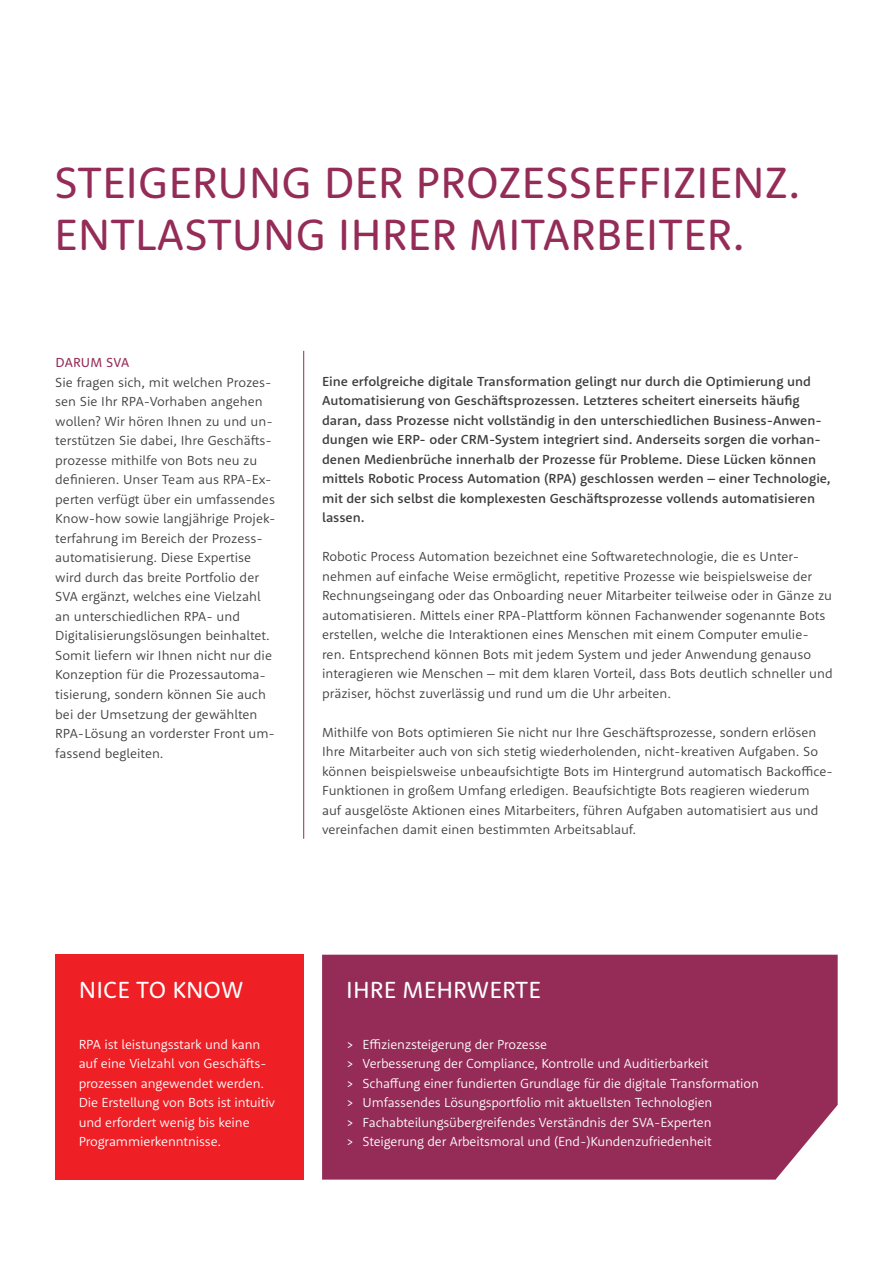
<style>
.page{position:relative;width:893px;height:1263px;background:#fff}
.page>*{position:absolute;margin:0;border:0;box-sizing:border-box;transform-origin:0 0}
.t1{font:45px/52.5px "Rooney Sans";color:#942c57}
.t2{font:24px "Rooney Sans";letter-spacing:.005em;color:#fff}
.t3{font:300 13.5px/19.5px "Rooney Sans";color:#3e3e3f}
.t4{font:500 13.5px/19.5px "Rooney Sans";color:#3e3e3f}
.t5{font:300 13.5px/19.5px "Rooney Sans";letter-spacing:-.01em;color:#fff}
.t6{font:13.5px "Rooney Sans";letter-spacing:.01em;color:#942c57}
</style>
<div class="page">
<div style="left:55px;top:955px;width:249px;height:225px;background:#ee2026"></div>
<div style="left:322px;top:955px;width:516px;height:224px;background:#942c57"></div>
<hr style="left:303px;top:351px;width:1px;height:488px;background:#942c57">
<h1 class="t1" style="left:54px;top:155px;width:748px">STEIGERUNG DER PROZESSEFFIZIENZ.<br>ENTLASTUNG IHRER MITARBEITER.</h1>
<p class="t6" style="left:55px;top:354px;width:75px">DARUM SVA</p>
<p class="t3" style="left:55px;top:372px;width:222px">Sie fragen sich, mit welchen Prozes&shy;sen Sie Ihr RPA-Vorhaben angehen wollen? Wir hören Ihnen zu und un&shy;terstützen Sie dabei, Ihre Geschäfts&shy;prozesse mithilfe von Bots neu zu definieren. Unser Team aus RPA-Ex&shy;perten verfügt über ein umfassendes Know-how sowie langjährige Projek&shy;terfahrung im Bereich der Prozess&shy;automatisierung. Diese Expertise wird durch das breite Portfolio der SVA ergänzt, welches eine Vielzahl an unterschiedlichen RPA- und Digitalisierungslösungen beinhaltet.<br>Somit liefern wir Ihnen nicht nur die Konzeption für die Prozessautoma&shy;tisierung, sondern können Sie auch bei der Umsetzung der gewählten RPA-Lösung an vorderster Front um&shy;fassend begleiten.</p>
<p class="t4" style="left:322px;top:371px;width:510px">Eine erfolgreiche digitale Transformation gelingt nur durch die Optimierung und Automatisierung von Geschäftsprozessen. Letzteres scheitert einerseits häufig daran, dass Prozesse nicht vollständig in den unterschiedlichen Business-Anwen&shy;dungen wie ERP- oder CRM-System integriert sind. Anderseits sorgen die vorhan&shy;denen Medienbrüche innerhalb der Prozesse für Probleme. Diese Lücken können mittels Robotic Process Automation (RPA) geschlossen werden – einer Technologie, mit der sich selbst die komplexesten Geschäftsprozesse vollends automatisieren lassen.</p>
<p class="t3" style="left:322px;top:546px;width:512px">Robotic Process Automation bezeichnet eine Softwaretechnologie, die es Unter&shy;nehmen auf einfache Weise ermöglicht, repetitive Prozesse wie beispielsweise der Rechnungseingang oder das Onboarding neuer Mitarbeiter teilweise oder in Gänze zu automatisieren. Mittels einer RPA-Plattform können Fachanwender sogenannte Bots erstellen, welche die Interaktionen eines Menschen mit einem Computer emulie&shy;ren. Entsprechend können Bots mit jedem System und jeder Anwendung genauso interagieren wie Menschen – mit dem klaren Vorteil, dass Bots deutlich schneller und präziser, höchst zuverlässig und rund um die Uhr arbeiten.</p>
<p class="t3" style="left:322px;top:722px;width:512px">Mithilfe von Bots optimieren Sie nicht nur Ihre Geschäftsprozesse, sondern erlösen Ihre Mitarbeiter auch von sich stetig wiederholenden, nicht-kreativen Aufgaben. So können beispielsweise unbeaufsichtigte Bots im Hintergrund automatisch Backoffice-Funktionen in großem Umfang erledigen. Beaufsichtigte Bots reagieren wiederum<br>auf ausgelöste Aktionen eines Mitarbeiters, führen Aufgaben automatisiert aus und vereinfachen damit einen bestimmten Arbeitsablauf.</p>
<h2 class="t2" style="left:79px;top:974px;width:166px">NICE TO KNOW</h2>
<p class="t5" style="left:79px;top:1034px;width:198px">RPA ist leistungsstark und kann auf eine Vielzahl von Geschäfts&shy;prozessen angewendet werden.<br>Die Erstellung von Bots ist intuitiv und erfordert wenig bis keine<br>Programmierkenntnisse.</p>
<h2 class="t2" style="left:346px;top:974px;width:196px">IHRE MEHRWERTE</h2>
<p class="t5" style="left:346px;top:1034px;width:414px">&gt; Effizienzsteigerung der Prozesse<br>&gt; Verbesserung der Compliance, Kontrolle und Auditierbarkeit<br>&gt; Schaffung einer fundierten Grundlage für die digitale Transformation &gt; Umfassendes Lösungsportfolio mit aktuellsten Technologien<br>&gt; Fachabteilungsübergreifendes Verständnis der SVA-Experten<br>&gt; Steigerung der Arbeitsmoral und (End-)Kundenzufriedenheit</p>
</div>
